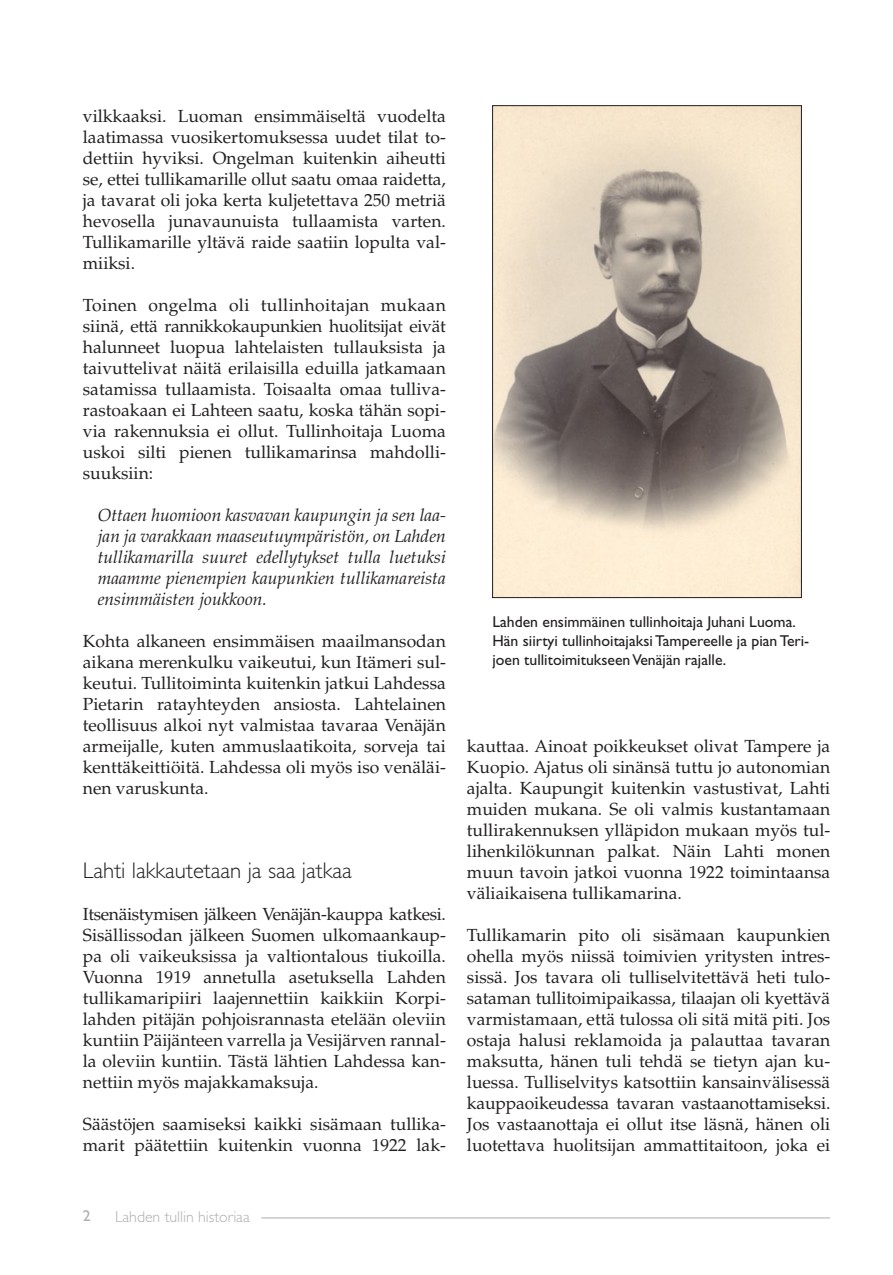
<style>
.page{position:relative;width:893px;height:1275px;background:#fff}
.page>*{position:absolute;margin:0;border:0;box-sizing:border-box;transform-origin:0 0}
.otsikko{font:300 22.75px "Gill Sans";color:#231f20}
.leipis{font:17.5px/21px "Palatino";color:#231f20;text-align:justify}
.leipis-2{font:italic 17.5px/21px "Palatino";color:#231f20;text-align:justify}
.t1{font:15.75px/18.9px "Gill Sans";color:#231f20}
.t2{font:300 15.75px "Gill Sans";color:#adaeb0}
.t3{font:15.75px "Gill Sans";color:#adaeb0}
</style>
<div class="page">
<hr style="left:261px;top:1217px;width:569px;height:1px;background:#adaeb0">
<img style="left:494px;top:107px;width:306px;height:489px">
<div style="left:492px;top:105px;width:310px;height:493px;border:1px solid #231f20"></div>
<p class="leipis" style="left:83px;top:106px;width:365px">vilkkaaksi. Luoman ensimmäiseltä vuodelta laatimassa vuosikertomuksessa uudet tilat to&shy;dettiin hyviksi. Ongelman kuitenkin aiheutti se, ettei tullikamarille ollut saatu omaa raidetta, ja tavarat oli joka kerta kuljetettava 250 metriä hevosella junavaunuista tullaamista varten.<br>Tullikamarille yltävä raide saatiin lopulta val&shy;miiksi.</p>
<p class="leipis" style="left:83px;top:295px;width:365px">Toinen ongelma oli tullinhoitajan mukaan siinä, että rannikkokaupunkien huolitsijat eivät halunneet luopua lahtelaisten tullauksista ja taivuttelivat näitä erilaisilla eduilla jatkamaan satamissa tullaamista. Toisaalta omaa tulliva&shy;rastoakaan ei Lahteen saatu, koska tähän sopi&shy;via rakennuksia ei ollut. Tullinhoitaja Luoma uskoi silti pienen tullikamarinsa mahdolli&shy;suuksiin:</p>
<p class="leipis-2" style="left:98px;top:505px;width:350px">Ottaen huomioon kasvavan kaupungin ja sen laa&shy;jan ja varakkaan maaseutuympäristön, on Lahden tullikamarilla suuret edellytykset tulla luetuksi maamme pienempien kaupunkien tullikamareista ensimmäisten joukkoon.</p>
<p class="leipis" style="left:83px;top:631px;width:365px">Kohta alkaneen ensimmäisen maailmansodan aikana merenkulku vaikeutui, kun Itämeri sul&shy;keutui. Tullitoiminta kuitenkin jatkui Lahdessa Pietarin ratayhteyden ansiosta. Lahtelainen teollisuus alkoi nyt valmistaa tavaraa Venäjän armeijalle, kuten ammuslaatikoita, sorveja tai kenttäkeittiöitä. Lahdessa oli myös iso venäläi&shy;nen varuskunta.</p>
<p class="otsikko" style="left:83px;top:858px;width:270px">Lahti lakkautetaan ja saa jatkaa</p>
<p class="leipis" style="left:83px;top:904px;width:365px">Itsenäistymisen jälkeen Venäjän-kauppa katkesi.<br>Sisällissodan jälkeen Suomen ulkomaankaup&shy;pa oli vaikeuksissa ja valtiontalous tiukoilla.<br>Vuonna 1919 annetulla asetuksella Lahden tullikamaripiiri laajennettiin kaikkiin Korpi&shy;lahden pitäjän pohjoisrannasta etelään oleviin kuntiin Päijänteen varrella ja Vesijärven rannal&shy;la oleviin kuntiin. Tästä lähtien Lahdessa kan&shy;nettiin myös majakkamaksuja.</p>
<p class="leipis" style="left:83px;top:1114px;width:365px">Säästöjen saamiseksi kaikki sisämaan tullika&shy;marit päätettiin kuitenkin vuonna 1922 lak-</p>
<p class="t1" style="left:492px;top:612px;width:318px">Lahden ensimmäinen tullinhoitaja Juhani Luoma.<br>Hän siirtyi tullinhoitajaksi Tampereelle ja pian Teri&shy;joen tullitoimitukseen Venäjän rajalle.</p>
<p class="leipis" style="left:467px;top:736px;width:365px">kauttaa. Ainoat poikkeukset olivat Tampere ja Kuopio. Ajatus oli sinänsä tuttu jo autonomian ajalta. Kaupungit kuitenkin vastustivat, Lahti muiden mukana. Se oli valmis kustantamaan tullirakennuksen ylläpidon mukaan myös tul&shy;lihenkilökunnan palkat. Näin Lahti monen muun tavoin jatkoi vuonna 1922 toimintaansa väliaikaisena tullikamarina.</p>
<p class="leipis" style="left:467px;top:925px;width:365px">Tullikamarin pito oli sisämaan kaupunkien ohella myös niissä toimivien yritysten intres&shy;sissä. Jos tavara oli tulliselvitettävä heti tulo&shy;sataman tullitoimipaikassa, tilaajan oli kyettävä varmistamaan, että tulossa oli sitä mitä piti. Jos ostaja halusi reklamoida ja palauttaa tavaran maksutta, hänen tuli tehdä se tietyn ajan ku&shy;luessa. Tulliselvitys katsottiin kansainvälisessä kauppaoikeudessa tavaran vastaanottamiseksi.<br>Jos vastaanottaja ei ollut itse läsnä, hänen oli luotettava huolitsijan ammattitaitoon, joka ei</p>
<p class="t3" style="left:83px;top:1206px;width:9px">23</p>
<p class="t2" style="left:115px;top:1208px;width:136px">Lahden tullin historiaa</p>
</div>
